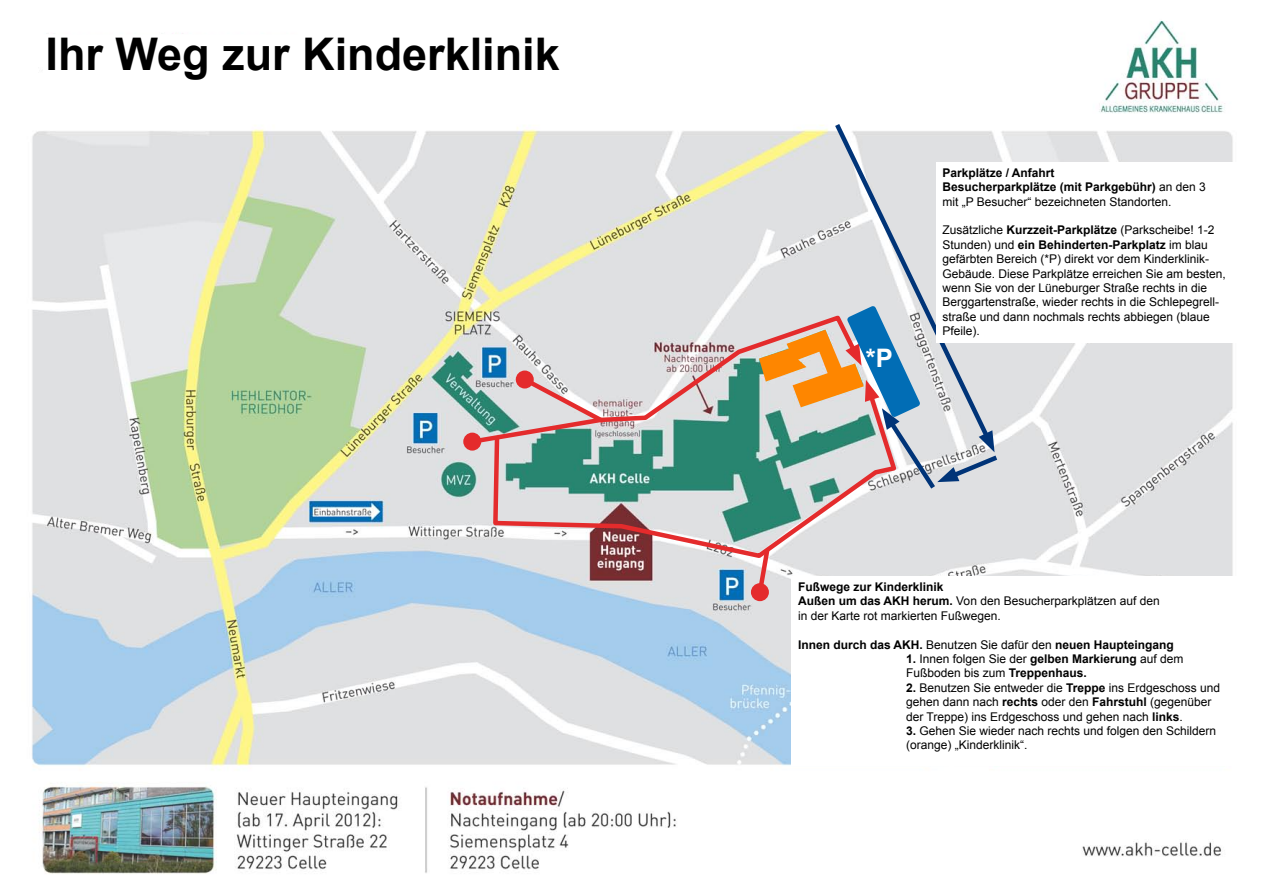
<style>
.page{position:relative;width:1263px;height:893px;background:#fff}
.page>*{position:absolute;margin:0;border:0;box-sizing:border-box;transform-origin:0 0}
.t1{font:700 45px "Arial";color:#000}
.t2{font:700 25.5px "Arial";color:#fff}
.t3{font:12px/14.4px "Arial";color:#000}
.t4{font:700 12px/14.4px "Arial";color:#000}
.s1{font-weight:400}
.s2{font-weight:700}
</style>
<div class="page">
<img style="left:32px;top:20px;width:1201px;height:854px">
<svg style="left:467px;top:312px;width:292px;height:135px;background:#c9ced0"></svg>
<div style="left:463px;top:433px;width:18px;height:18px;background:#e42b2c;border-radius:50%"></div>
<svg style="left:531px;top:373px;width:77px;height:13px"></svg>
<div style="left:516px;top:370px;width:18px;height:18px;background:#e42b2c;border-radius:50%"></div>
<svg style="left:491px;top:386px;width:409px;height:175px;background:#a1b1ac"></svg>
<svg style="left:755px;top:546px;width:17px;height:51px"></svg>
<div style="left:751px;top:583px;width:18px;height:18px;background:#e42b2c;border-radius:50%"></div>
<svg style="left:831px;top:119px;width:164px;height:182px"></svg>
<div style="left:936px;top:162px;width:304px;height:180px;background:#fff"></div>
<div style="left:792px;top:576px;width:451px;height:189px;background:#fff"></div>
<div style="left:44px;top:36px;width:873px;height:73px;background:#fff"></div>
<svg style="left:759px;top:301px;width:243px;height:193px;background:#bcbfbc"></svg>
<h1 class="t1" style="left:46px;top:24px;width:516px">Ihr Weg zur Kinderklinik</h1>
<h2 class="t2" style="left:866px;top:341px;width:28px">*P</h2>
<p class="t4" style="left:942px;top:166px;width:265px">Parkplätze / Anfahrt<br>Besucherparkplätze (mit Parkgebühr) <span class="s1">an den 3 mit „P Besucher“ bezeichneten Standorten.</span></p>
<p class="t3" style="left:942px;top:223px;width:285px">Zusätzliche <span class="s2">Kurzzeit-Parkplätze</span> (Parkscheibe! 1-2<br>Stunden) und <span class="s2">ein Behinderten-Parkplatz</span> im blau gefärbten Bereich (*P) direkt vor dem Kinderklinik-Gebäude. Diese Parkplätze erreichen Sie am besten, wenn Sie von der Lüneburger Straße rechts in die Berggartenstraße, wieder rechts in die Schlepegrell&shy;straße und dann nochmals rechts abbiegen (blaue Pfeile).</p>
<p class="t3" style="left:798px;top:580px;width:363px"><span class="s2">Fußwege zur Kinderklinik<br>Außen um das AKH herum.</span> Von den Besucherparkplätzen auf den in der Karte rot markierten Fußwegen.</p>
<p class="t4" style="left:798px;top:637px;width:377px">Innen durch das AKH. <span class="s1">Benutzen Sie dafür den</span> neuen Haupteingang</p>
<p class="t3" style="left:906px;top:652px;width:279px"><span class="s2">1.</span> Innen folgen Sie der <span class="s2">gelben Markierung</span> auf dem<br>Fußboden bis zum <span class="s2">Treppenhaus.</span></p>
<p class="t3" style="left:906px;top:680px;width:316px"><span class="s2">2.</span> Benutzen Sie entweder die <span class="s2">Treppe</span> ins Erdgeschoss und gehen dann nach <span class="s2">rechts</span> oder den <span class="s2">Fahrstuhl</span> (gegenüber der Treppe) ins Erdgeschoss und gehen nach <span class="s2">links</span>.</p>
<p class="t3" style="left:906px;top:724px;width:312px"><span class="s2">3.</span> Gehen Sie wieder nach rechts und folgen den Schildern (orange) „Kinderklinik“.</p>
</div>
